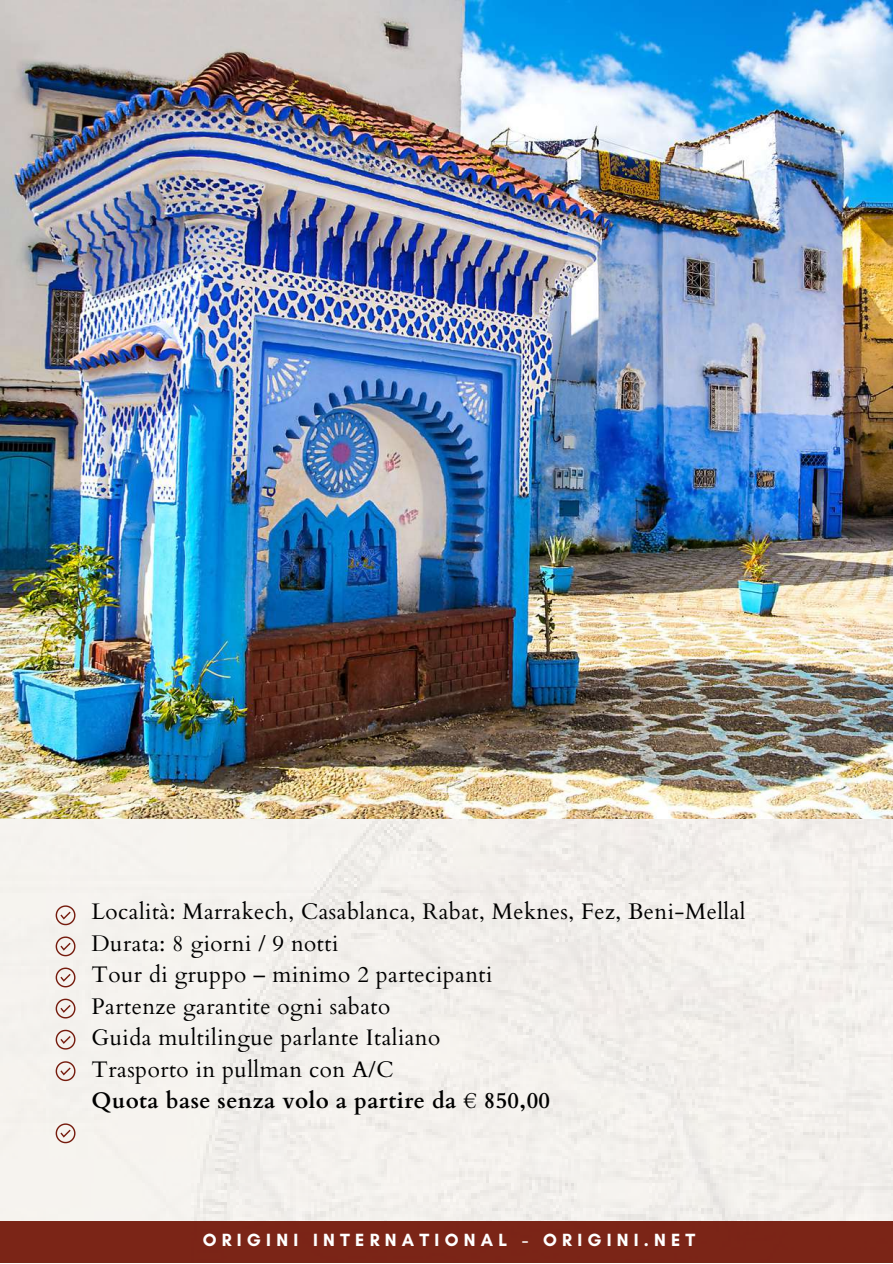
<style>
.page{position:relative;width:893px;height:1264px;background:#fff}
.page>*{position:absolute;margin:0;border:0;box-sizing:border-box;transform-origin:0 0}
.t1{font:22.5px/31.5px "Cardo";letter-spacing:.02em;color:#000}
.t2{font:700 22.5px "Cardo";letter-spacing:.02em;color:#000}
.t3{font:700 18px "Glacial Indifference";letter-spacing:.29em;color:#fff}
</style>
<div class="page">
<div style="left:0;top:818px;width:892px;height:403px;background:#f4f1ed"></div>
<img style="left:0;top:0;width:892px;height:818px">
<div style="left:0;top:1221px;width:892px;height:41px;background:#7b2517"></div>
<svg style="left:56px;top:1061px;width:19px;height:20px"></svg>
<svg style="left:56px;top:1029px;width:19px;height:20px"></svg>
<svg style="left:56px;top:998px;width:19px;height:20px"></svg>
<svg style="left:56px;top:967px;width:19px;height:20px"></svg>
<svg style="left:56px;top:936px;width:19px;height:20px"></svg>
<svg style="left:56px;top:1123px;width:19px;height:20px"></svg>
<svg style="left:56px;top:905px;width:19px;height:20px"></svg>
<p class="t1" style="left:92px;top:896px;width:655px">Località: Marrakech, Casablanca, Rabat, Meknes, Fez, Beni-Mellal Durata: 8 giorni / 9 notti<br>Tour di gruppo – minimo 2 partecipanti<br>Partenze garantite ogni sabato<br>Guida multilingue parlante Italiano<br>Trasporto in pullman con A/C</p>
<p class="t2" style="left:92px;top:1085px;width:460px">Quota base senza volo a partire da € 850,00</p>
<p class="t3" style="left:203px;top:1229px;width:494px">ORIGINI INTERNATIONAL - ORIGINI.NET</p>
</div>
